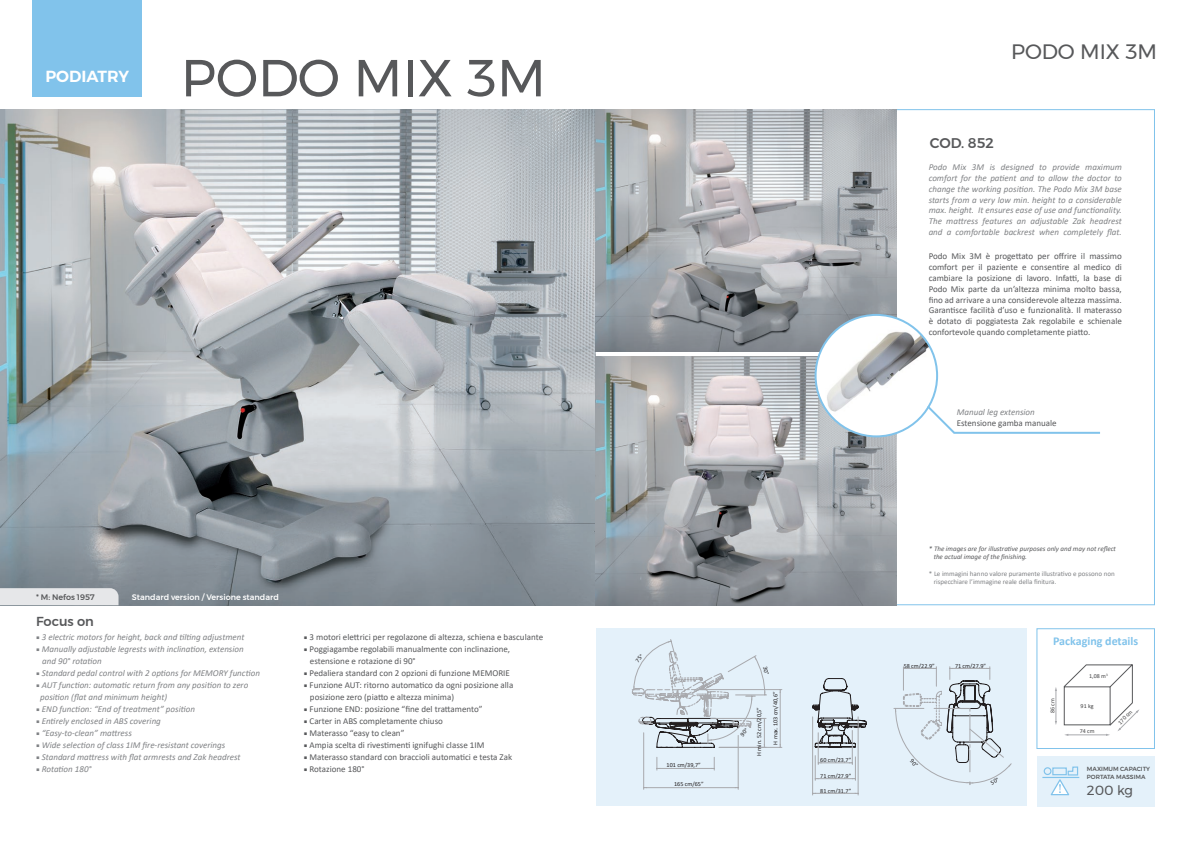
<style>
.page{position:relative;width:1191px;height:842px;background:#fff}
.page>*{position:absolute;margin:0;border:0;box-sizing:border-box;transform-origin:0 0}
.t1{font:52px "Montserrat";color:#57585a}
.t2{font:20.8px "Montserrat";color:#57585a}
.t3{font:600 16px "Montserrat";color:#fff}
.t4{font:500 14px "Montserrat";color:#57585a}
.t5{font:13.3px "Montserrat";color:#57585a}
.t6{font:500 13px "Montserrat";color:#57585a}
.t7{font:700 12px "Calibri";color:#81c3eb}
.t8{font:9px/10.8px "Calibri";color:#57585a;text-align:justify}
.t9{font:italic 9px/10.8px "Calibri";color:#808285;text-align:justify}
.t10{font:500 8px "Montserrat";color:#fff}
.t11{font:500 8px "Montserrat";color:#57585a}
.t12{font:7px "Calibri";color:#808285}
.t13{font:italic 7px "Calibri";color:#57585a}
.QuoteDimensioni{font:6.2px "Calibri";color:#231f20}
.t14{font:6px "Calibri";color:#414142}
.t15{font:500 5.9px "Montserrat";color:#57585a}
.s1{font-family:"Minion Pro";font-style:normal}
.s2{font-family:"Minion Pro"}
</style>
<div class="page">
<img style="left:0;top:109px;width:595px;height:496px">
<div style="left:32px;top:0;width:110px;height:96px;background:#81c3eb"></div>
<img style="left:595px;top:109px;width:301px;height:243px">
<img style="left:595px;top:356px;width:301px;height:249px">
<div style="left:1037px;top:756px;width:117px;height:50px;background:#e4f1fa"></div>
<div style="left:595px;top:628px;width:431px;height:178px;background:#e4f1fa"></div>
<div style="left:1036px;top:628px;width:119px;height:121px;border:1px solid #81c3eb"></div>
<hr style="left:1042px;top:777px;width:37px;height:1px;background:#81c3eb">
<div style="left:1043px;top:767px;width:8px;height:8px;border:1px solid #81c3eb;border-radius:50%"></div>
<svg style="left:1050px;top:766px;width:28px;height:29px"></svg>
<svg style="left:1055px;top:664px;width:84px;height:72px"></svg>
<hr style="left:812px;top:717px;width:1px;height:78px;background:#a8a9ad">
<hr style="left:858px;top:717px;width:1px;height:78px;background:#a8a9ad">
<div style="left:815px;top:315px;width:122px;height:121px;background:#fff;border-radius:50%"></div>
<img style="left:823px;top:327px;width:111px;height:98px">
<div style="left:814px;top:314px;width:124px;height:123px;border:2px solid #81c3eb;border-radius:50%"></div>
<svg style="left:925px;top:403px;width:175px;height:31px"></svg>
<div style="left:0;top:588px;width:118px;height:17px;background:#e6e7e9"></div>
<svg style="left:632px;top:639px;width:380px;height:155px"></svg>
<p class="t3" style="left:45px;top:64px;width:85px">PODIATRY</p>
<p class="t1" style="left:181px;top:38px;width:366px">PODO MIX 3M</p>
<p class="t11" style="left:36px;top:591px;width:60px">* M: Nefos 1957</p>
<p class="t10" style="left:132px;top:591px;width:148px">Standard version / Versione standard</p>
<p class="t6" style="left:36px;top:611px;width:59px">Focus on</p>
<p class="t9" style="left:36px;top:631px;width:210px"><span class="s1">■</span> 3 electric motors for height, back and tilting adjustment</p>
<p class="t9" style="left:36px;top:643px;width:209px"><span class="s1">■</span> Manually adjustable legrests with inclination, extension</p>
<p class="t9" style="left:42px;top:655px;width:61px">and 90° rotation</p>
<p class="t9" style="left:36px;top:667px;width:225px"><span class="s1">■</span> Standard pedal control with 2 options for MEMORY function</p>
<p class="t9" style="left:36px;top:679px;width:214px"><span class="s1">■</span> AUT function: automatic return from any position to zero</p>
<p class="t9" style="left:40px;top:691px;width:128px">position (flat and minimum height)</p>
<p class="t9" style="left:36px;top:703px;width:160px"><span class="s1">■</span> END function: “End of treatment” position</p>
<p class="t9" style="left:36px;top:715px;width:126px"><span class="s1">■</span> Entirely enclosed in ABS covering</p>
<p class="t9" style="left:36px;top:727px;width:97px"><span class="s1">■</span> “Easy-to-clean” mattress</p>
<p class="t9" style="left:36px;top:739px;width:191px"><span class="s1">■</span> Wide selection of class 1IM fire-resistant coverings</p>
<p class="t9" style="left:36px;top:751px;width:206px"><span class="s1">■</span> Standard mattress with flat armrests and Zak headrest</p>
<p class="t9" style="left:36px;top:763px;width:57px"><span class="s1">■</span> Rotation 180°</p>
<p class="t8" style="left:304px;top:632px;width:241px"><span class="s2">■</span> 3 motori elettrici per regolazone di altezza, schiena e basculante</p>
<p class="t8" style="left:304px;top:644px;width:208px"><span class="s2">■</span> Poggiagambe regolabili manualmente con inclinazione,</p>
<p class="t8" style="left:310px;top:656px;width:107px">estensione e rotazione di 90°</p>
<p class="t8" style="left:304px;top:668px;width:208px"><span class="s2">■</span> Pedaliera standard con 2 opzioni di funzione MEMORIE</p>
<p class="t8" style="left:304px;top:680px;width:211px"><span class="s2">■</span> Funzione AUT: ritorno automatico da ogni posizione alla</p>
<p class="t8" style="left:310px;top:692px;width:146px">posizione zero (piatto e altezza minima)</p>
<p class="t8" style="left:304px;top:704px;width:180px"><span class="s2">■</span> Funzione END: posizione “fine del trattamento”</p>
<p class="t8" style="left:304px;top:716px;width:141px"><span class="s2">■</span> Carter in ABS completamente chiuso</p>
<p class="t8" style="left:304px;top:728px;width:102px"><span class="s2">■</span> Materasso “easy to clean”</p>
<p class="t8" style="left:304px;top:740px;width:182px"><span class="s2">■</span> Ampia scelta di rivestimenti ignifughi classe 1IM</p>
<p class="t8" style="left:304px;top:752px;width:210px"><span class="s2">■</span> Materasso standard con braccioli automatici e testa Zak</p>
<p class="t8" style="left:304px;top:764px;width:62px"><span class="s2">■</span> Rotazione 180°</p>
<p class="QuoteDimensioni" style="left:666px;top:761px;width:36px">101 cm/39,7”</p>
<p class="QuoteDimensioni" style="left:674px;top:780px;width:31px">165 cm/65”</p>
<p class="QuoteDimensioni" style="left:754px;top:756px;width:50px;rotate:-90deg">H min. 52 cm/20,5”</p>
<p class="QuoteDimensioni" style="left:771px;top:744px;width:54px;rotate:-90deg">H max. 103 cm/40,6”</p>
<p class="QuoteDimensioni" style="left:820px;top:755px;width:33px">60 cm/23,7”</p>
<p class="QuoteDimensioni" style="left:820px;top:771px;width:33px">71 cm/27,9”</p>
<p class="QuoteDimensioni" style="left:820px;top:786px;width:33px">81 cm/31,7”</p>
<p class="t2" style="left:1011px;top:35px;width:147px">PODO MIX 3M</p>
<p class="t4" style="left:930px;top:132px;width:65px">COD. 852</p>
<p class="t9" style="left:928px;top:161px;width:195px">Podo Mix 3M is designed to provide maximum comfort for the patient and to allow the doctor to change the working position. The Podo Mix 3M base starts from a very low min. height to a considerable max. height. It ensures ease of use and functionality.<br>The mattress features an adjustable Zak headrest and a comfortable backrest when completely flat.</p>
<p class="t8" style="left:928px;top:251px;width:195px">Podo Mix 3M è progettato per offrire il massimo comfort per il paziente e consentire al medico di cambiare la posizione di lavoro. Infatti, la base di Podo Mix parte da un’altezza minima molto bassa, fino ad arrivare a una considerevole altezza massima.<br>Garantisce facilità d’uso e funzionalità. Il materasso è dotato di poggiatesta Zak regolabile e schienale confortevole quando completamente piatto.</p>
<p class="t9" style="left:956px;top:406px;width:80px">Manual leg extension</p>
<p class="t8" style="left:956px;top:417px;width:101px">Estensione gamba manuale</p>
<p class="t13" style="left:929px;top:544px;width:188px">* The images are for illustrative purposes only and may not reflect</p>
<p class="t13" style="left:933px;top:552px;width:95px">the actual image of the finishing.</p>
<p class="t12" style="left:929px;top:569px;width:187px">* Le immagini hanno valore puramente illustrativo e possono non</p>
<p class="t12" style="left:933px;top:577px;width:124px">rispecchiare l’immagine reale della finitura.</p>
<p class="QuoteDimensioni" style="left:903px;top:661px;width:33px">58 cm/22,9”</p>
<p class="QuoteDimensioni" style="left:955px;top:661px;width:33px">71 cm/27,9”</p>
<p class="t7" style="left:1053px;top:632px;width:87px">Packaging details</p>
<p class="t14" style="left:1048px;top:713px;width:16px;rotate:-90deg">86 cm</p>
<p class="t14" style="left:1089px;top:672px;width:20px">1,08 m<sup>3</sup></p>
<p class="t14" style="left:1080px;top:702px;width:14px">91 kg</p>
<p class="t14" style="left:1079px;top:727px;width:16px">74 cm</p>
<p class="t14" style="left:1116px;top:720px;width:19px;rotate:-45deg">170 cm</p>
<p class="t15" style="left:1087px;top:765px;width:65px">MAXIMUM CAPACITY</p>
<p class="t15" style="left:1087px;top:772px;width:60px">PORTATA MASSIMA</p>
<p class="t5" style="left:1087px;top:780px;width:48px">200 kg</p>
</div>
